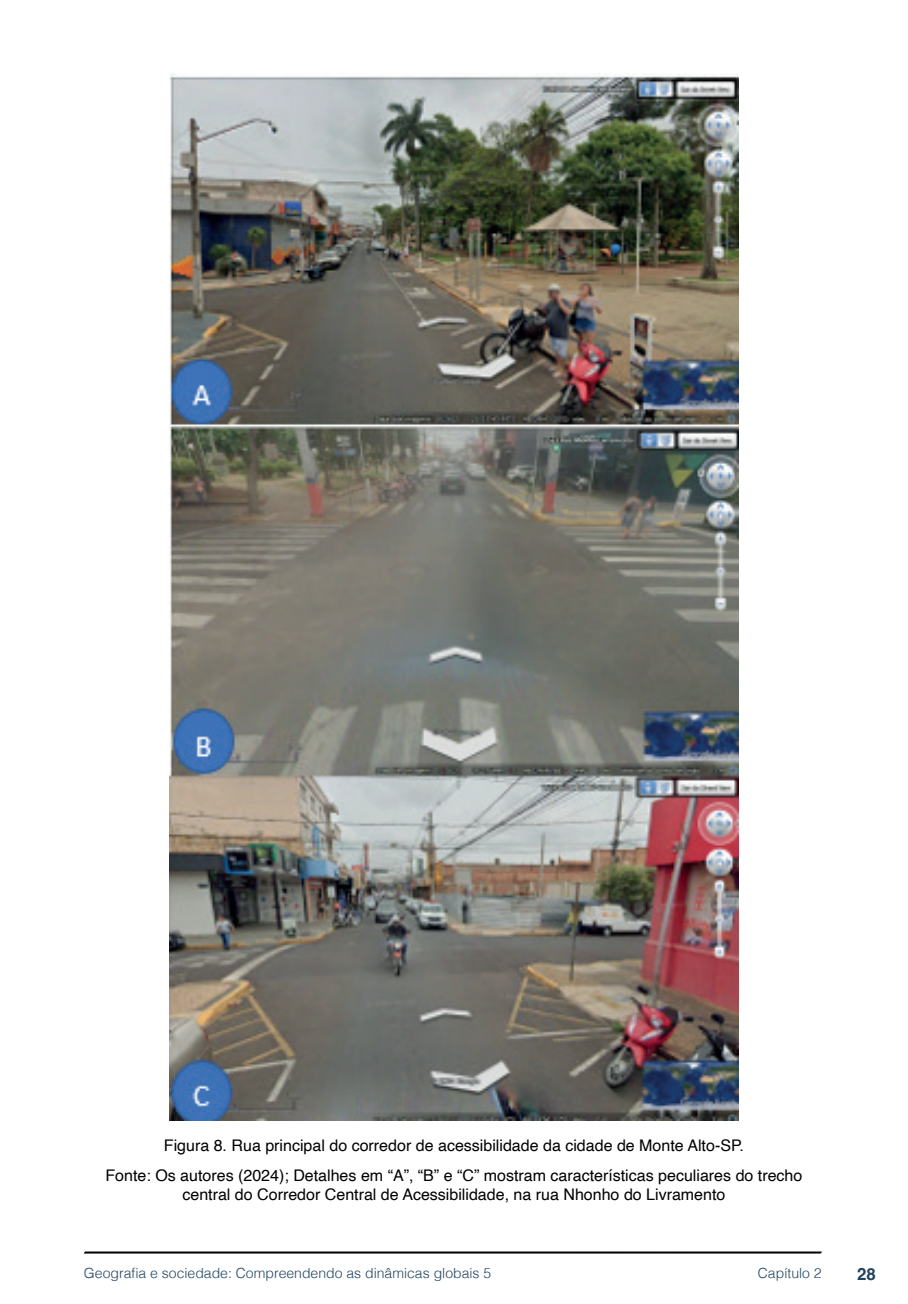
<style>
.page{position:relative;width:908px;height:1304px;background:#fff}
.page>*{position:absolute;margin:0;border:0;box-sizing:border-box;transform-origin:0 0}
.t1{font:700 16.8px "Helvetica";color:#23445f}
.imagens_graf_tab{font:16px/19.2px "Helvetica";color:#000;text-align:center}
.t2{font:300 14px "Helvetica";color:#23445f}
</style>
<div class="page">
<svg style="left:84px;top:1251px;width:737px;height:3px;background:#515151"></svg>
<img style="left:170px;top:74px;width:567px;height:1046px">
<p class="imagens_graf_tab" style="left:164px;top:1136px;width:581px">Figura 8. Rua principal do corredor de acessibilidade da cidade de Monte Alto-SP.</p>
<p class="imagens_graf_tab" style="left:105px;top:1166px;width:698px">Fonte: Os autores (2024); Detalhes em “A”, “B” e “C” mostram características peculiares do trecho central do Corredor Central de Acessibilidade, na rua Nhonho do Livramento</p>
<p class="t2" style="left:84px;top:1261px;width:408px">Geografia e sociedade: Compreendendo as dinâmicas globais 5</p>
<p class="t2" style="left:757px;top:1261px;width:65px">Capítulo 2</p>
<p class="t1" style="left:856px;top:1264px;width:20px">28</p>
</div>
